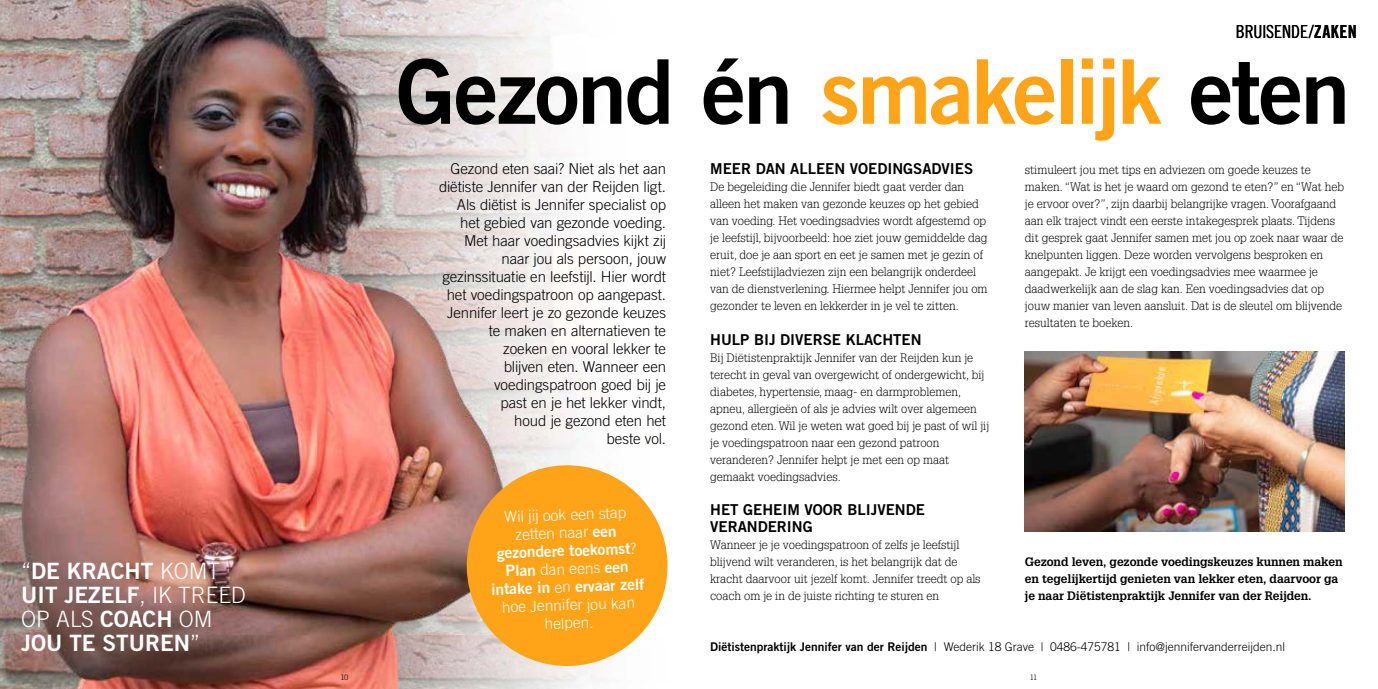
<style>
.page{position:relative;width:1378px;height:689px;background:#fff}
.page>*{position:absolute;margin:0;border:0;box-sizing:border-box;transform-origin:0 0}
.t1{font:89.25px "Trade Gothic LT Std Bd 2";letter-spacing:-.03em;color:#000}
.t2{font:22.5px/23.7px "Trade Gothic LT Std Bd 2";color:#fff}
.t3{font:300 22.5px "Trade Gothic LT Std";color:#fff}
.t4{font:18px "Trade Gothic LT Std Cn 18";letter-spacing:-.005em;color:#000}
.t5{font:300 15.45px/18px "Trade Gothic LT Std";color:#fff;text-align:center}
.t6{font:15.45px/18px "Trade Gothic LT Std Bd 2";color:#fff;text-align:center}
.t7{font:300 15px/18px "Trade Gothic LT Std";letter-spacing:-.01em;color:#000;text-align:right}
.t8{font:15px/17px "Trade Gothic LT Std Bd 2";color:#000}
.t9{font:300 12px/17px "Glypha LT Std";color:#000}
.t10{font:700 12px/17px "Glypha LT Std";letter-spacing:-.01em;color:#000}
.t11{font:300 12px "Trade Gothic LT Std";color:#000}
.t12{font:300 7.5px "Trade Gothic LT Std";color:#000}
.s1{font-family:"Trade Gothic LT Std";font-weight:300}
.s2{font-family:"Trade Gothic LT Std Bd 2";font-weight:400}
.s3{font-family:"Trade Gothic LT Std Bd Cn 20"}
.s4{color:#ffa418}
</style>
<div class="page">
<img style="left:0;top:0;width:601px;height:689px">
<img style="left:399px;top:58px;width:270px;height:67px">
<svg style="left:465px;top:463px;width:203px;height:205px;background:#f8b045"></svg>
<img style="left:1024px;top:351px;width:321px;height:180px">
<h2 class="t2" style="left:21px;top:559px;width:226px"><span class="s1">“</span>DE KRACHT <span class="s1">KOMT<br></span>UIT JEZELF<span class="s1">, IK TREED</span></h2>
<h2 class="t3" style="left:21px;top:605px;width:193px">OP ALS <span class="s2">COACH</span> OM</h2>
<h2 class="t2" style="left:21px;top:630px;width:180px">JOU TE STUREN<span class="s1">”</span></h2>
<h3 class="t4" style="left:1236px;top:21px;width:122px">BRUISENDE/<span class="s3">ZAKEN</span></h3>
<h1 class="t1" style="left:396px;top:37px;width:956px">Gezond én <span class="s4">smakelijk</span> eten</h1>
<p class="t7" style="left:439px;top:159px;width:229px">Gezond eten saai? Niet als het aan diëtiste Jennifer van der Reijden ligt.<br>Als diëtist is Jennifer specialist op het gebied van gezonde voeding.<br>Met haar voedingsadvies kijkt zij naar jou als persoon, jouw gezinssituatie en leefstijl. Hier wordt het voedingspatroon op aangepast.<br>Jennifer leert je zo gezonde keuzes te maken en alternatieven te<br>zoeken en vooral lekker te<br>blijven eten. Wanneer een voedingspatroon goed bij je<br>past en je het lekker vindt,<br>houd je gezond eten het<br>beste vol.</p>
<p class="t5" style="left:504px;top:507px;width:124px;rotate:-2deg">Wil jij ook een stap zetten naar <span class="s2">een</span></p>
<p class="t6" style="left:490px;top:544px;width:155px;rotate:-2deg">gezondere toekomst<span class="s1">?<br></span>Plan <span class="s1">dan eens</span> een intake in <span class="s1">en</span> ervaar zelf</p>
<p class="t5" style="left:501px;top:598px;width:135px;rotate:-2deg">hoe Jennifer jou kan helpen.</p>
<p class="t8" style="left:710px;top:160px;width:264px">MEER DAN ALLEEN VOEDINGSADVIES</p>
<p class="t9" style="left:710px;top:179px;width:279px">De begeleiding die Jennifer biedt gaat verder dan alleen het maken van gezonde keuzes op het gebied van voeding. Het voedingsadvies wordt afgestemd op je leefstijl, bijvoorbeeld: hoe ziet jouw gemiddelde dag eruit, doe je aan sport en eet je samen met je gezin of niet? Leefstijladviezen zijn een belangrijk onderdeel van de dienstverlening. Hiermee helpt Jennifer jou om gezonder te leven en lekkerder in je vel te zitten.</p>
<p class="t8" style="left:710px;top:330px;width:213px">HULP BIJ DIVERSE KLACHTEN</p>
<p class="t9" style="left:710px;top:349px;width:280px">Bij Diëtistenpraktijk Jennifer van der Reijden kun je terecht in geval van overgewicht of ondergewicht, bij diabetes, hypertensie, maag- en darmproblemen, apneu, allergieën of als je advies wilt over algemeen gezond eten. Wil je weten wat goed bij je past of wil jij je voedingspatroon naar een gezond patroon veranderen? Jennifer helpt je met een op maat gemaakt voedingsadvies.</p>
<p class="t8" style="left:710px;top:500px;width:216px">HET GEHEIM VOOR BLIJVENDE<br>VERANDERING</p>
<p class="t9" style="left:710px;top:536px;width:272px">Wanneer je je voedingspatroon of zelfs je leefstijl blijvend wilt veranderen, is het belangrijk dat de kracht daarvoor uit jezelf komt. Jennifer treedt op als coach om je in de juiste richting te sturen en</p>
<p class="t9" style="left:1025px;top:162px;width:321px">stimuleert jou met tips en adviezen om goede keuzes te maken. “Wat is het je waard om gezond te eten?” en “Wat heb je ervoor over?”, zijn daarbij belangrijke vragen. Voorafgaand aan elk traject vindt een eerste intakegesprek plaats. Tijdens dit gesprek gaat Jennifer samen met jou op zoek naar waar de knelpunten liggen. Deze worden vervolgens besproken en aangepakt. Je krijgt een voedingsadvies mee waarmee je daadwerkelijk aan de slag kan. Een voedingsadvies dat op jouw manier van leven aansluit. Dat is de sleutel om blijvende resultaten te boeken.</p>
<p class="t10" style="left:1025px;top:552px;width:319px">Gezond leven, gezonde voedingskeuzes kunnen maken en tegelijkertijd genieten van lekker eten, daarvoor ga je naar Diëtistenpraktijk Jennifer van der Reijden.</p>
<p class="t11" style="left:710px;top:639px;width:576px"><span class="s2">Diëtistenpraktijk Jennifer van der Reijden</span> | Wederik 18 Grave | 0486-475781 | info@jennifervanderreijden.nl</p>
<p class="t12" style="left:341px;top:672px;width:9px">10</p>
<p class="t12" style="left:1029px;top:672px;width:9px">11</p>
</div>
